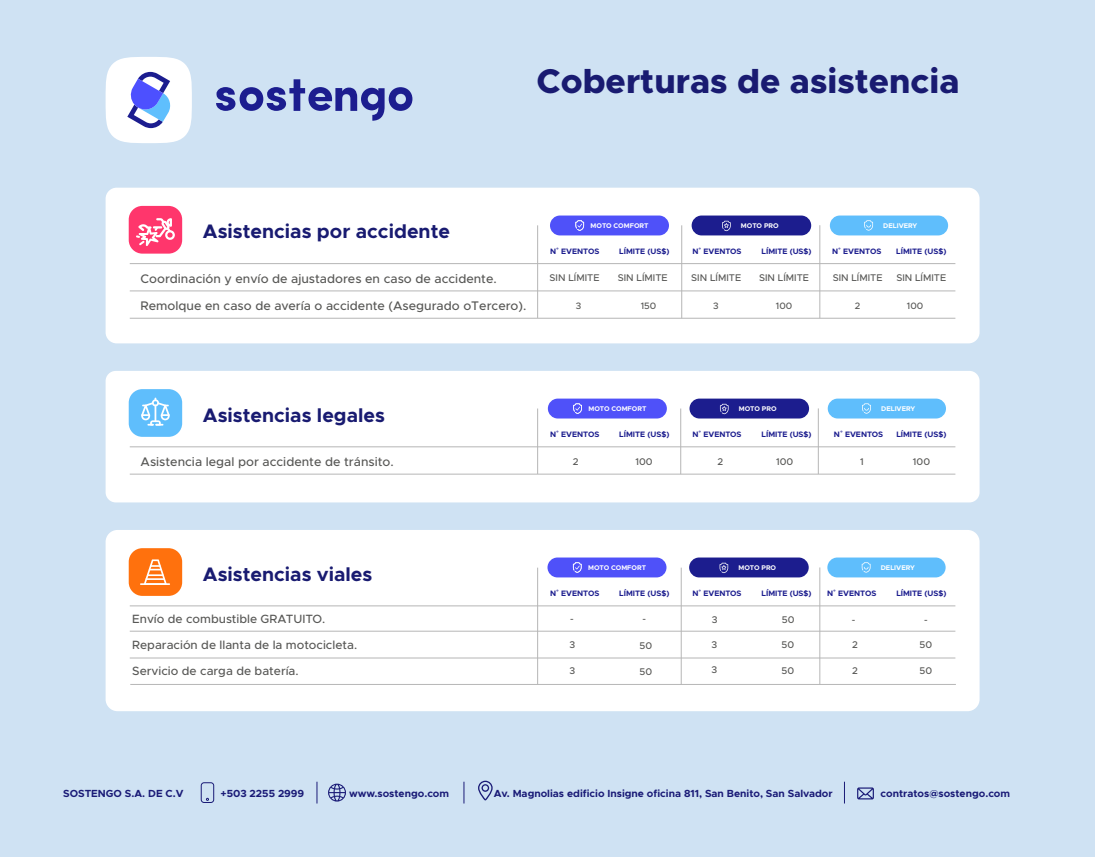
<style>
.page{position:relative;width:1095px;height:857px;background:#fff}
.page>*{position:absolute;margin:0;border:0;box-sizing:border-box;transform-origin:0 0}
.t1{font:800 34.45px "Metropolis";color:#191b71}
.t2{font:700 19.6px "Metropolis";color:#191b71}
.t3{font:500 12.5px/26.5px "Metropolis";color:#585856}
.t4{font:500 12px/25.8px "Metropolis";color:#585856}
.t5{font:700 10.35px "Metropolis";color:#1a1b77}
.t6{font:500 9.75px "Metropolis";color:#585856}
.t7{font:500 9.3px "Metropolis";color:#585856}
.t8{font:700 7.85px "Metropolis";color:#1c1d8e}
.t9{font:700 6.85px "Metropolis";color:#fff}
</style>
<div class="page">
<div style="left:0;top:0;width:1094px;height:857px;background:#cfe2f3"></div>
<div style="left:106px;top:188px;width:873px;height:155px;background:#fff;border-radius:11px"></div>
<hr style="left:130px;top:291px;width:825px;height:1px;background:#b6b6b6">
<hr style="left:130px;top:318px;width:825px;height:1px;background:#b6b6b6">
<hr style="left:537px;top:225px;width:1px;height:93px;background:#b6b6b6">
<hr style="left:681px;top:225px;width:1px;height:93px;background:#b6b6b6">
<hr style="left:819px;top:225px;width:1px;height:93px;background:#b6b6b6">
<hr style="left:130px;top:263px;width:825px;height:1px;background:#b6b6b6">
<div style="left:550px;top:215px;width:119px;height:20px;background:#4f51f9;border-radius:10px"></div>
<svg style="left:575px;top:220px;width:9px;height:11px"></svg>
<div style="left:691px;top:215px;width:120px;height:20px;background:#1c1d8e;border-radius:10px"></div>
<svg style="left:722px;top:221px;width:8px;height:10px"></svg>
<div style="left:829px;top:215px;width:119px;height:20px;background:#5fbefc;border-radius:10px"></div>
<svg style="left:864px;top:220px;width:9px;height:11px"></svg>
<div style="left:129px;top:206px;width:53px;height:48px;background:#ff366c;border-radius:14px"></div>
<div style="left:106px;top:371px;width:873px;height:131px;background:#fff;border-radius:10px"></div>
<hr style="left:130px;top:474px;width:825px;height:1px;background:#b6b6b6">
<hr style="left:537px;top:408px;width:1px;height:66px;background:#b6b6b6">
<hr style="left:680px;top:408px;width:1px;height:66px;background:#b6b6b6">
<hr style="left:817px;top:408px;width:1px;height:66px;background:#b6b6b6">
<hr style="left:130px;top:446px;width:825px;height:1px;background:#b6b6b6">
<div style="left:129px;top:389px;width:53px;height:48px;background:#5fbefc;border-radius:14px"></div>
<svg style="left:141px;top:397px;width:29px;height:28px"></svg>
<div style="left:548px;top:398px;width:119px;height:20px;background:#4f51f9;border-radius:10px"></div>
<svg style="left:573px;top:403px;width:9px;height:11px"></svg>
<div style="left:689px;top:398px;width:120px;height:20px;background:#1c1d8e;border-radius:10px"></div>
<svg style="left:720px;top:404px;width:8px;height:10px"></svg>
<div style="left:827px;top:398px;width:118px;height:20px;background:#5fbefc;border-radius:10px"></div>
<svg style="left:862px;top:403px;width:8px;height:11px"></svg>
<div style="left:106px;top:530px;width:873px;height:181px;background:#fff;border-radius:12px"></div>
<hr style="left:130px;top:631px;width:825px;height:1px;background:#b6b6b6">
<hr style="left:130px;top:657px;width:825px;height:1px;background:#b6b6b6">
<hr style="left:130px;top:684px;width:825px;height:1px;background:#b6b6b6">
<hr style="left:537px;top:567px;width:1px;height:117px;background:#b6b6b6">
<hr style="left:681px;top:567px;width:1px;height:117px;background:#b6b6b6">
<hr style="left:819px;top:567px;width:1px;height:117px;background:#b6b6b6">
<hr style="left:130px;top:605px;width:825px;height:1px;background:#b6b6b6">
<div style="left:129px;top:548px;width:53px;height:48px;background:#ff710d;border-radius:14px"></div>
<div style="left:547px;top:557px;width:119px;height:20px;background:#4f51f9;border-radius:10px"></div>
<svg style="left:573px;top:562px;width:8px;height:10px"></svg>
<div style="left:689px;top:557px;width:119px;height:20px;background:#1c1d8e;border-radius:10px"></div>
<svg style="left:719px;top:563px;width:9px;height:10px"></svg>
<div style="left:827px;top:557px;width:118px;height:20px;background:#5fbefc;border-radius:10px"></div>
<svg style="left:861px;top:562px;width:9px;height:10px"></svg>
<svg style="left:201px;top:782px;width:13px;height:20px"></svg>
<svg style="left:328px;top:783px;width:18px;height:18px"></svg>
<svg style="left:478px;top:780px;width:14px;height:20px"></svg>
<svg style="left:857px;top:787px;width:16px;height:12px"></svg>
<svg style="left:317px;top:781px;width:1px;height:22px"></svg>
<svg style="left:464px;top:781px;width:1px;height:22px"></svg>
<svg style="left:844px;top:781px;width:1px;height:22px"></svg>
<svg style="left:106px;top:57px;width:86px;height:86px;background:#d7def7"></svg>
<svg style="left:216px;top:79px;width:196px;height:42px"></svg>
<svg style="left:136px;top:218px;width:39px;height:28px"></svg>
<hr style="left:140px;top:583px;width:30px;height:2px;background:#fff">
<svg style="left:144px;top:559px;width:23px;height:25px"></svg>
<hr style="left:145px;top:578px;width:20px;height:2px;background:#fff">
<h1 class="t1" style="left:536px;top:59px;width:424px">Coberturas de asistencia</h1>
<h2 class="t2" style="left:203px;top:219px;width:249px">Asistencias por accidente</h2>
<h3 class="t3" style="left:141px;top:266px;width:387px">Coordinación y envío de ajustadores en caso de accidente.<br>Remolque en caso de avería o accidente (Asegurado oTercero).</h3>
<p class="t9" style="left:590px;top:221px;width:60px">MOTO COMFORT</p>
<p class="t9" style="left:741px;top:221px;width:39px">MOTO PRO</p>
<p class="t9" style="left:883px;top:222px;width:36px">DELIVERY</p>
<p class="t8" style="left:550px;top:246px;width:51px">N˚ EVENTOS</p>
<p class="t8" style="left:619px;top:246px;width:52px">LÍMITE (US$)</p>
<p class="t8" style="left:692px;top:246px;width:51px">N˚ EVENTOS</p>
<p class="t8" style="left:761px;top:246px;width:52px">LÍMITE (US$)</p>
<p class="t8" style="left:832px;top:246px;width:51px">N˚ EVENTOS</p>
<p class="t8" style="left:896px;top:246px;width:52px">LÍMITE (US$)</p>
<p class="t6" style="left:549px;top:272px;width:51px">SIN LÍMITE</p>
<p class="t6" style="left:617px;top:272px;width:51px">SIN LÍMITE</p>
<p class="t6" style="left:691px;top:272px;width:51px">SIN LÍMITE</p>
<p class="t6" style="left:759px;top:272px;width:51px">SIN LÍMITE</p>
<p class="t6" style="left:832px;top:272px;width:51px">SIN LÍMITE</p>
<p class="t6" style="left:896px;top:272px;width:51px">SIN LÍMITE</p>
<p class="t7" style="left:575px;top:299px;width:7px">3</p>
<p class="t7" style="left:640px;top:299px;width:17px">150</p>
<p class="t7" style="left:713px;top:299px;width:7px">3</p>
<p class="t7" style="left:776px;top:299px;width:18px">100</p>
<p class="t7" style="left:854px;top:299px;width:7px">2</p>
<p class="t7" style="left:906px;top:299px;width:18px">100</p>
<h2 class="t2" style="left:203px;top:402px;width:183px">Asistencias legales</h2>
<h3 class="t3" style="left:141px;top:449px;width:254px">Asistencia legal por accidente de tránsito.</h3>
<p class="t9" style="left:588px;top:404px;width:60px">MOTO COMFORT</p>
<p class="t9" style="left:738px;top:404px;width:39px">MOTO PRO</p>
<p class="t9" style="left:881px;top:405px;width:36px">DELIVERY</p>
<p class="t8" style="left:550px;top:429px;width:51px">N˚ EVENTOS</p>
<p class="t8" style="left:619px;top:429px;width:52px">LÍMITE (US$)</p>
<p class="t8" style="left:692px;top:429px;width:51px">N˚ EVENTOS</p>
<p class="t8" style="left:761px;top:429px;width:52px">LÍMITE (US$)</p>
<p class="t8" style="left:834px;top:429px;width:51px">N˚ EVENTOS</p>
<p class="t8" style="left:896px;top:429px;width:52px">LÍMITE (US$)</p>
<p class="t6" style="left:572px;top:455px;width:7px">2</p>
<p class="t6" style="left:635px;top:455px;width:19px">100</p>
<p class="t6" style="left:717px;top:455px;width:7px">2</p>
<p class="t6" style="left:776px;top:455px;width:19px">100</p>
<p class="t6" style="left:860px;top:455px;width:5px">1</p>
<p class="t6" style="left:913px;top:455px;width:19px">100</p>
<p class="t9" style="left:588px;top:563px;width:60px">MOTO COMFORT</p>
<p class="t9" style="left:738px;top:563px;width:39px">MOTO PRO</p>
<p class="t9" style="left:880px;top:563px;width:36px">DELIVERY</p>
<h2 class="t2" style="left:203px;top:561px;width:171px">Asistencias viales</h2>
<h3 class="t4" style="left:132px;top:606px;width:226px">Envío de combustible GRATUITO.<br>Reparación de llanta de la motocicleta.<br>Servicio de carga de batería.</h3>
<p class="t6" style="left:570px;top:612px;width:5px">-</p>
<p class="t6" style="left:642px;top:612px;width:5px">-</p>
<p class="t6" style="left:711px;top:613px;width:7px">3</p>
<p class="t6" style="left:781px;top:614px;width:14px">50</p>
<p class="t8" style="left:550px;top:588px;width:51px">N˚ EVENTOS</p>
<p class="t8" style="left:619px;top:588px;width:52px">LÍMITE (US$)</p>
<p class="t8" style="left:692px;top:588px;width:51px">N˚ EVENTOS</p>
<p class="t8" style="left:761px;top:588px;width:52px">LÍMITE (US$)</p>
<p class="t8" style="left:827px;top:588px;width:51px">N˚ EVENTOS</p>
<p class="t8" style="left:896px;top:588px;width:52px">LÍMITE (US$)</p>
<p class="t6" style="left:851px;top:613px;width:5px">-</p>
<p class="t6" style="left:924px;top:613px;width:5px">-</p>
<p class="t6" style="left:711px;top:638px;width:7px">3</p>
<p class="t6" style="left:781px;top:639px;width:14px">50</p>
<p class="t6" style="left:852px;top:639px;width:7px">2</p>
<p class="t6" style="left:919px;top:639px;width:14px">50</p>
<p class="t6" style="left:852px;top:664px;width:7px">2</p>
<p class="t6" style="left:919px;top:664px;width:14px">50</p>
<p class="t6" style="left:569px;top:639px;width:7px">3</p>
<p class="t6" style="left:639px;top:639px;width:14px">50</p>
<p class="t6" style="left:569px;top:664px;width:7px">3</p>
<p class="t6" style="left:639px;top:665px;width:14px">50</p>
<p class="t6" style="left:711px;top:664px;width:7px">3</p>
<p class="t6" style="left:781px;top:664px;width:14px">50</p>
<h3 class="t5" style="left:63px;top:786px;width:122px">SOSTENGO S.A. DE C.V</h3>
<h3 class="t5" style="left:220px;top:786px;width:85px">+503 2255 2999</h3>
<h3 class="t5" style="left:349px;top:786px;width:101px">www.sostengo.com</h3>
<h3 class="t5" style="left:494px;top:786px;width:340px">Av. Magnolias edificio Insigne oficina 811, San Benito, San Salvador</h3>
<h3 class="t5" style="left:880px;top:786px;width:131px">contratos@sostengo.com</h3>
</div>
